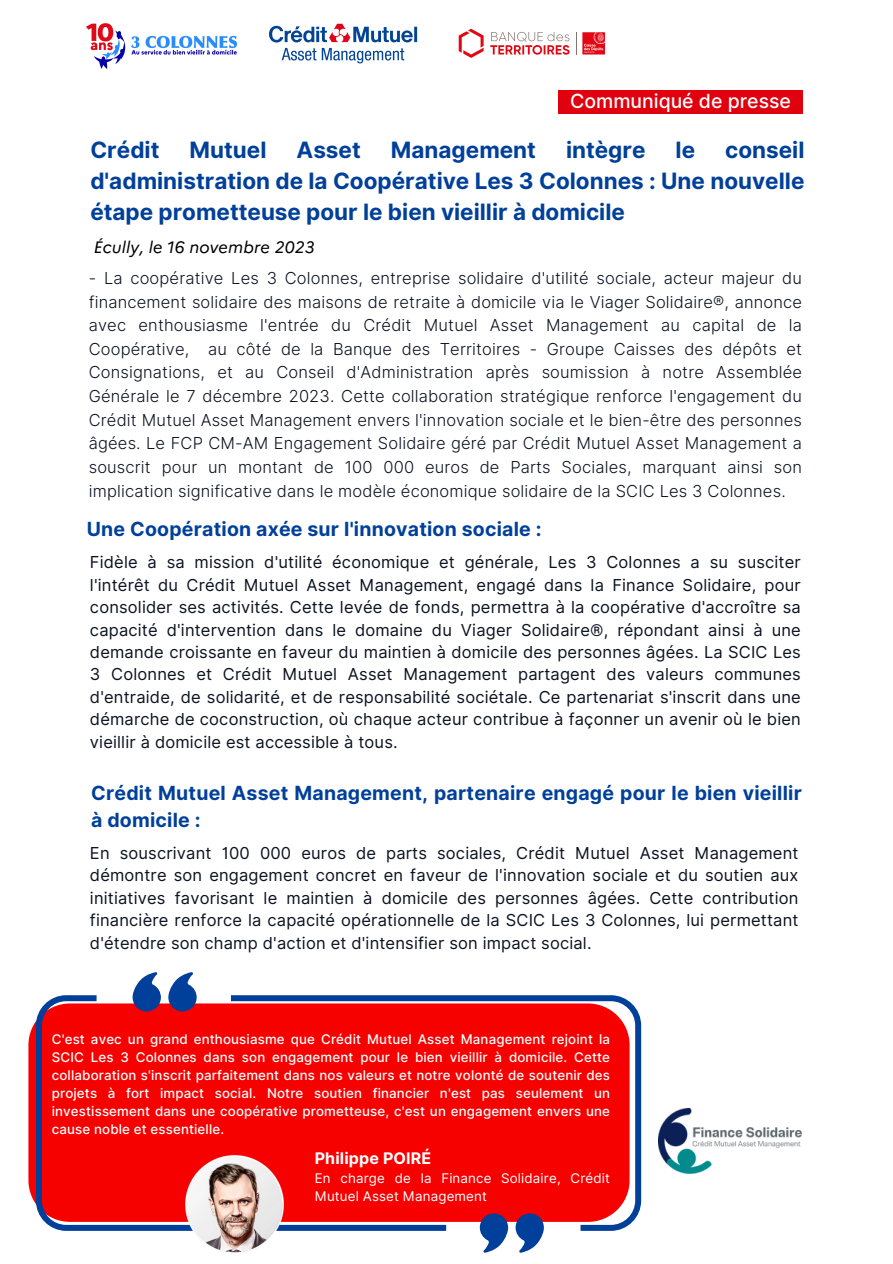
<style>
.page{position:relative;width:893px;height:1264px;background:#fff}
.page>*{position:absolute;margin:0;border:0;box-sizing:border-box;transform-origin:0 0}
.t1{font:700 22.5px/31.5px "Inter";color:#00409a;text-align:justify}
.t2{font:700 19.5px/27px "Inter";letter-spacing:.01em;color:#00409a}
.t3{font:500 19.5px "Inter";color:#fff}
.t4{font:16.5px/22.5px "Inter";letter-spacing:.01em;color:#0b1320;text-align:justify}
.t5{font:300 16.5px/23.5px "Inter";letter-spacing:.01em;color:#0b1320;text-align:justify}
.t6{font:italic 16.5px "Marianne";letter-spacing:.01em;color:#000}
.t7{font:700 16.05px "Inter";letter-spacing:.01em;color:#fff}
.t8{font:500 13.35px/18px "Inter";letter-spacing:.01em;color:#fff;text-align:justify}
.t9{font:13.35px/18px "Inter";letter-spacing:.01em;color:#fff}
</style>
<div class="page">
<svg style="left:480px;top:1230px;width:28px;height:22px"></svg>
<svg style="left:515px;top:1230px;width:29px;height:22px"></svg>
<svg style="left:168px;top:972px;width:29px;height:23px"></svg>
<svg style="left:133px;top:972px;width:28px;height:23px"></svg>
<svg style="left:36px;top:995px;width:195px;height:235px;background:#e20f17"></svg>
<svg style="left:231px;top:995px;width:410px;height:235px;background:#e81015"></svg>
<div style="left:558px;top:90px;width:245px;height:24px;background:#e0000e"></div>
<img style="left:177px;top:1146px;width:115px;height:107px">
<img style="left:658px;top:1108px;width:143px;height:64px">
<img style="left:87px;top:23px;width:149px;height:46px">
<svg style="left:490px;top:32px;width:79px;height:23px"></svg>
<svg style="left:458px;top:29px;width:25px;height:29px"></svg>
<svg style="left:582px;top:32px;width:23px;height:22px"></svg>
<img style="left:269px;top:23px;width:149px;height:41px">
<p class="t3" style="left:570px;top:89px;width:222px">Communiqué de presse</p>
<p class="t1" style="left:90px;top:134px;width:71px">Crédit</p>
<p class="t1" style="left:189px;top:134px;width:79px">Mutuel</p>
<p class="t1" style="left:296px;top:134px;width:66px">Asset</p>
<p class="t1" style="left:391px;top:134px;width:147px">Management</p>
<p class="t1" style="left:566px;top:134px;width:81px">intègre</p>
<p class="t1" style="left:675px;top:134px;width:21px">le</p>
<p class="t1" style="left:90px;top:134px;width:715px;text-indent:634px">conseil d'administration de la Coopérative Les 3 Colonnes : Une nouvelle étape prometteuse pour le bien vieillir à domicile</p>
<p class="t6" style="left:94px;top:235px;width:222px">Écully, le 16 novembre 2023</p>
<p class="t5" style="left:89px;top:266px;width:714px">- La coopérative Les 3 Colonnes, entreprise solidaire d'utilité sociale, acteur majeur du financement solidaire des maisons de retraite à domicile via le Viager Solidaire®, annonce avec enthousiasme l'entrée du Crédit Mutuel Asset Management au capital de la Coopérative, au côté de la Banque des Territoires - Groupe Caisses des dépôts et Consignations, et au Conseil d'Administration après soumission à notre Assemblée Générale le 7 décembre 2023. Cette collaboration stratégique renforce l'engagement du Crédit Mutuel Asset Management envers l'innovation sociale et le bien-être des personnes âgées. Le FCP CM-AM Engagement Solidaire géré par Crédit Mutuel Asset Management a souscrit pour un montant de 100 000 euros de Parts Sociales, marquant ainsi son implication significative dans le modèle économique solidaire de la SCIC Les 3 Colonnes.</p>
<p class="t2" style="left:87px;top:515px;width:456px">Une Coopération axée sur l'innovation sociale :</p>
<p class="t4" style="left:90px;top:551px;width:712px">Fidèle à sa mission d'utilité économique et générale, Les 3 Colonnes a su susciter l'intérêt du Crédit Mutuel Asset Management, engagé dans la Finance Solidaire, pour consolider ses activités. Cette levée de fonds, permettra à la coopérative d'accroître sa capacité d'intervention dans le domaine du Viager Solidaire®, répondant ainsi à une demande croissante en faveur du maintien à domicile des personnes âgées. La SCIC Les 3 Colonnes et Crédit Mutuel Asset Management partagent des valeurs communes d'entraide, de solidarité, et de responsabilité sociétale. Ce partenariat s'inscrit dans une démarche de coconstruction, où chaque acteur contribue à façonner un avenir où le bien vieillir à domicile est accessible à tous.</p>
<p class="t2" style="left:91px;top:779px;width:712px">Crédit Mutuel Asset Management, partenaire engagé pour le bien vieillir à domicile :</p>
<p class="t4" style="left:90px;top:841px;width:710px">En souscrivant 100 000 euros de parts sociales, Crédit Mutuel Asset Management démontre son engagement concret en faveur de l'innovation sociale et du soutien aux initiatives favorisant le maintien à domicile des personnes âgées. Cette contribution financière renforce la capacité opérationnelle de la SCIC Les 3 Colonnes, lui permettant d'étendre son champ d'action et d'intensifier son impact social.</p>
<p class="t8" style="left:52px;top:1029px;width:559px">C'est avec un grand enthousiasme que Crédit Mutuel Asset Management rejoint la SCIC Les 3 Colonnes dans son engagement pour le bien vieillir à domicile. Cette collaboration s'inscrit parfaitement dans nos valeurs et notre volonté de soutenir des projets à fort impact social. Notre soutien financier n'est pas seulement un investissement dans une coopérative prometteuse, c'est un engagement envers une cause noble et essentielle.</p>
<p class="t7" style="left:315px;top:1148px;width:118px">Philippe POIRÉ</p>
<p class="t9" style="left:315px;top:1169px;width:297px">En charge de la Finance Solidaire, Crédit<br>Mutuel Asset Management</p>
</div>
